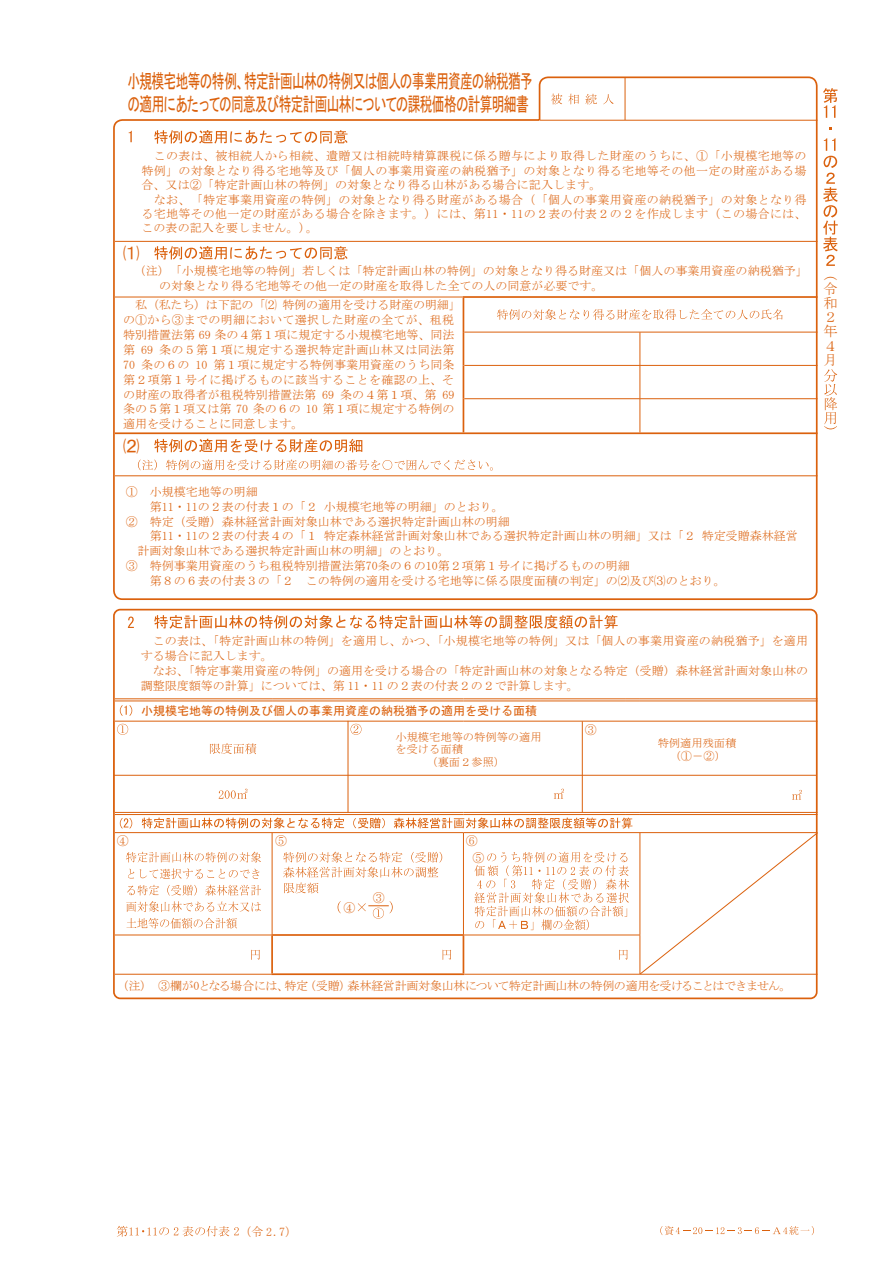
<style>
.page{position:relative;width:893px;height:1263px;background:#fff}
.page>*{position:absolute;margin:0;border:0;box-sizing:border-box;transform-origin:0 0}
.t1{font:19.5px/23.4px "MS Gothic";letter-spacing:-.05em;color:#db610d;scale:.65 1}
.t2{font:16.5px "MS Gothic";color:#db610d}
.t3{font:14.25px/14.2px "MS Mincho";color:#db610d}
.t4{font:12px/14.9px "MS Mincho";letter-spacing:.005em;color:#db610d}
.t5{font:12px/14.4px "MS Mincho";letter-spacing:.025em;color:#db610d}
.t6{font:12px "MS Mincho";letter-spacing:-.04em;color:#db610d}
.t7{font:12px "MS Gothic";color:#db610d}
.t8{font:11.25px/12.8px "MS Mincho";color:#db610d;text-align:center}
</style>
<div class="page">
<svg style="left:823px;top:88px;width:14px;height:30px"></svg>
<hr style="left:115px;top:721px;width:348px;height:1px;background:#db610d">
<hr style="left:463px;top:721px;width:77px;height:1px;background:#db610d">
<hr style="left:540px;top:721px;width:277px;height:1px;background:#db610d">
<hr style="left:348px;top:721px;width:1px;height:91px;background:#db610d">
<hr style="left:114px;top:775px;width:703px;height:1px;background:#db610d">
<hr style="left:115px;top:832px;width:348px;height:1px;background:#db610d">
<hr style="left:115px;top:935px;width:156px;height:1px;background:#db610d">
<hr style="left:115px;top:974px;width:156px;height:1px;background:#db610d">
<hr style="left:464px;top:974px;width:353px;height:1px;background:#db610d">
<hr style="left:271px;top:973px;width:193px;height:2px;background:#db610d">
<hr style="left:582px;top:721px;width:1px;height:91px;background:#db610d">
<hr style="left:115px;top:698px;width:157px;height:1px;background:#db610d">
<hr style="left:115px;top:701px;width:157px;height:1px;background:#db610d">
<hr style="left:272px;top:698px;width:191px;height:1px;background:#db610d">
<hr style="left:272px;top:701px;width:191px;height:1px;background:#db610d">
<hr style="left:463px;top:698px;width:77px;height:1px;background:#db610d">
<hr style="left:463px;top:701px;width:77px;height:1px;background:#db610d">
<hr style="left:540px;top:698px;width:85px;height:1px;background:#db610d">
<hr style="left:540px;top:701px;width:85px;height:1px;background:#db610d">
<svg style="left:625px;top:698px;width:15px;height:4px"></svg>
<hr style="left:640px;top:698px;width:177px;height:1px;background:#db610d">
<hr style="left:640px;top:701px;width:177px;height:1px;background:#db610d">
<hr style="left:115px;top:812px;width:157px;height:1px;background:#db610d">
<hr style="left:115px;top:814px;width:157px;height:1px;background:#db610d">
<svg style="left:128px;top:608px;width:490px;height:21px"></svg>
<svg style="left:120px;top:705px;width:12px;height:11px"></svg>
<svg style="left:117px;top:724px;width:11px;height:11px"></svg>
<svg style="left:210px;top:743px;width:46px;height:11px"></svg>
<svg style="left:351px;top:724px;width:11px;height:11px"></svg>
<svg style="left:792px;top:790px;width:10px;height:10px"></svg>
<svg style="left:120px;top:812px;width:695px;height:162px"></svg>
<svg style="left:113px;top:76px;width:705px;height:524px"></svg>
<svg style="left:823px;top:138px;width:15px;height:128px"></svg>
<svg style="left:219px;top:789px;width:28px;height:10px"></svg>
<svg style="left:554px;top:789px;width:10px;height:10px"></svg>
<svg style="left:117px;top:1226px;width:122px;height:11px"></svg>
<svg style="left:660px;top:1226px;width:154px;height:9px"></svg>
<div style="left:113px;top:609px;width:705px;height:390px;border:2px solid #db610d;border-radius:6px"></div>
<svg style="left:824px;top:369px;width:13px;height:60px"></svg>
<h1 class="t1" style="left:127px;top:69px;width:625px">小規模宅地等の特例、特定計画山林の特例又は個人の事業用資産の納税猶予の適用にあたっての同意及び特定計画山林についての課税価格の計算明細書</h1>
<p class="t5" style="left:141px;top:149px;width:667px">　この表は、被相続人から相続、遺贈又は相続時精算課税に係る贈与により取得した財産のうちに、①「小規模宅地等の特例」の対象となり得る宅地等及び「個人の事業用資産の納税猶予」の対象となり得る宅地等その他一定の財産がある場合、又は②「特定計画山林の特例」の対象となり得る山林がある場合に記入します。<br>　なお、「特定事業用資産の特例」の対象となり得る財産がある場合（「個人の事業用資産の納税猶予」の対象となり得る宅地等その他一定の財産がある場合を除きます。）には、第11・11の２表の付表２の２を作成します（この場合には、この表の記入を要しません。）。</p>
<h2 class="t2" style="left:123px;top:245px;width:18px">⑴</h2>
<p class="t4" style="left:159px;top:264px;width:650px;text-indent:-26px">（注）「小規模宅地等の特例」若しくは「特定計画山林の特例」の対象となり得る財産又は「個人の事業用資産の納税猶予」の対象となり得る宅地等その他一定の財産を取得した全ての人の同意が必要です。</p>
<p class="t4" style="left:123px;top:297px;width:339px;text-indent:12px">私（私たち）は下記の「⑵ 特例の適用を受ける財産の明細」の①から③までの明細において選択した財産の全てが、租税特別措置法第 69 条の４第１項に規定する小規模宅地等、同法第 69 条の５第１項に規定する選択特定計画山林又は同法第<br>70 条の６の 10 第１項に規定する特例事業用資産のうち同条第２項第１号イに掲げるものに該当することを確認の上、その財産の取得者が租税特別措置法第 69 条の４第１項、第 69条の５第１項又は第 70 条の６の 10 第１項に規定する特例の適用を受けることに同意します。</p>
<h2 class="t2" style="left:123px;top:437px;width:18px">⑵</h2>
<p class="t4" style="left:126px;top:484px;width:133px">① 小規模宅地等の明細</p>
<p class="t4" style="left:150px;top:499px;width:355px">第11・11の２表の付表１の「２ 小規模宅地等の明細」のとおり。</p>
<p class="t4" style="left:126px;top:514px;width:385px">② 特定（受贈）森林経営計画対象山林である選択特定計画山林の明細</p>
<p class="t4" style="left:150px;top:529px;width:649px">第11・11の２表の付表４の「１ 特定森林経営計画対象山林である選択特定計画山林の明細」又は「２ 特定受贈森林経営</p>
<p class="t4" style="left:138px;top:544px;width:313px">計画対象山林である選択特定計画山林の明細」のとおり。</p>
<p class="t4" style="left:126px;top:558px;width:505px">③ 特例事業用資産のうち租税特別措置法第70条の６の10第２項第１号イに掲げるものの明細</p>
<p class="t4" style="left:150px;top:573px;width:577px">第８の６表の付表３の「２　この特例の適用を受ける宅地等に係る限度面積の判定」の⑵及び⑶のとおり。</p>
<p class="t3" style="left:823px;top:267px;width:15px">（令和<br>２年<br>４月</p>
<p class="t4" style="left:141px;top:634px;width:669px;text-indent:12px">この表は、「特定計画山林の特例」を適用し、かつ、「小規模宅地等の特例」又は「個人の事業用資産の納税猶予」を適用する場合に記入します。</p>
<p class="t4" style="left:141px;top:663px;width:669px;text-indent:12px">なお、「特定事業用資産の特例」の適用を受ける場合の「特定計画山林の対象となる特定（受贈）森林経営計画対象山林の調整限度額等の計算」については、第 11・11 の２表の付表２の２で計算します。</p>
<p class="t7" style="left:141px;top:704px;width:398px">小規模宅地等の特例及び個人の事業用資産の納税猶予の適用を受ける面積</p>
<p class="t8" style="left:395px;top:730px;width:148px">小規模宅地等の特例等の適用</p>
<p class="t8" style="left:395px;top:743px;width:69px">を受ける面積</p>
<p class="t8" style="left:404px;top:756px;width:103px">　　（裏面２参照）</p>
<p class="t4" style="left:585px;top:722px;width:13px">③</p>
<p class="t8" style="left:658px;top:736px;width:80px">特例適用残面積（①－②）</p>
<p class="t4" style="left:117px;top:833px;width:13px">④</p>
<p class="t4" style="left:275px;top:833px;width:13px">⑤</p>
<p class="t4" style="left:466px;top:832px;width:20px;line-height:16.5px;text-align:center">⑥<br>⑤</p>
<p class="t4" style="left:373px;top:890px;width:13px">③</p>
<p class="t4" style="left:343px;top:900px;width:13px">④</p>
<p class="t6" style="left:117px;top:980px;width:676px">（注） ③欄が0となる場合には、特定（受贈）森林経営計画対象山林について特定計画山林の特例の適用を受けることはできません。</p>
<p class="t4" style="left:240px;top:1224px;width:59px">（令 2.7）</p>
</div>
